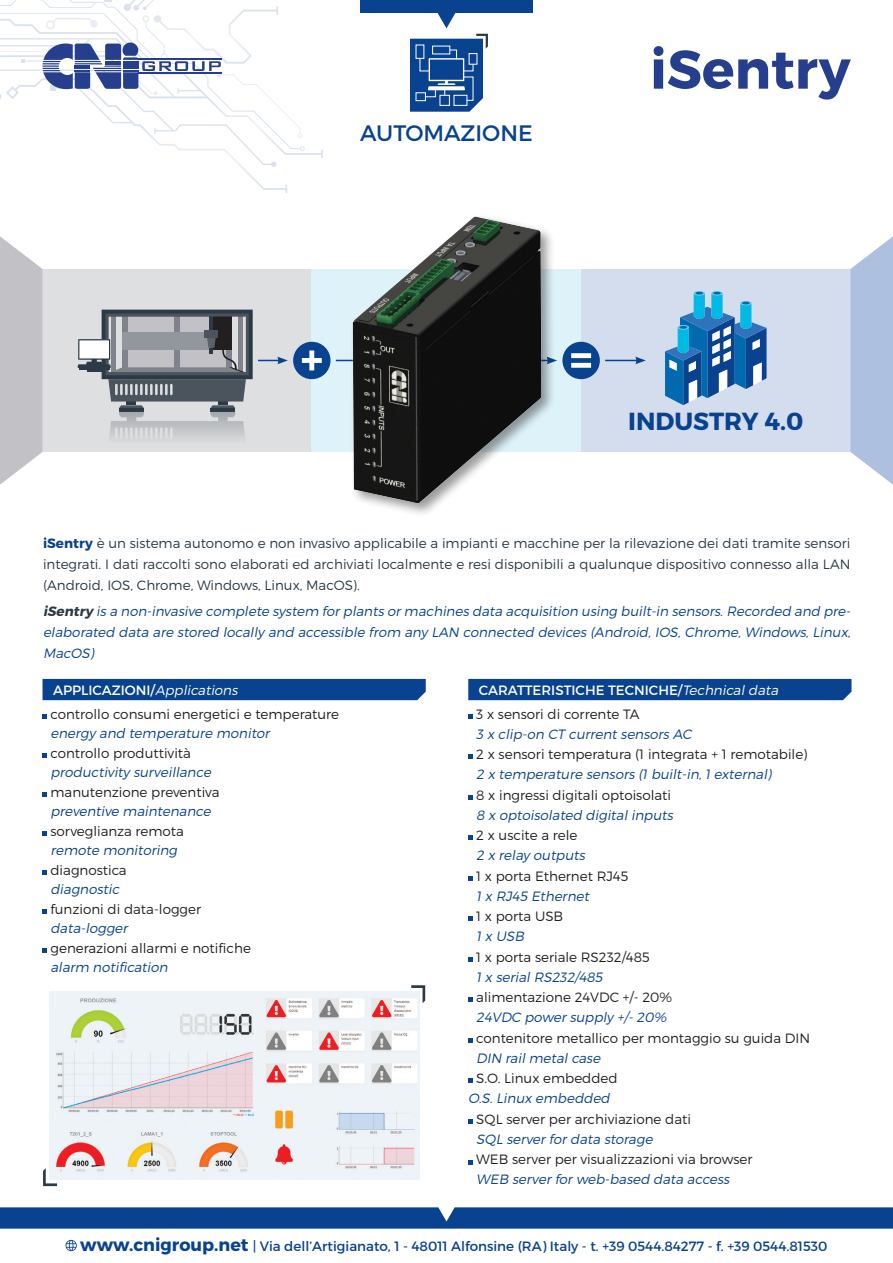
<style>
.page{position:relative;width:893px;height:1263px;background:#fff}
.page>*{position:absolute;margin:0;border:0;box-sizing:border-box;transform-origin:0 0}
.t1{font:700 54.3px "Montserrat";color:#253f8e}
.t2{font:700 24.75px "Montserrat";color:#09428e}
.t3{font:22.35px "Montserrat";color:#09428e}
.t4{font:italic 300 13.5px/21px "Montserrat";letter-spacing:-.01em;color:#09428e;text-align:justify}
.t5{font:300 13.5px "Montserrat";color:#231f20}
.t6{font:300 13.5px/21px "Montserrat";color:#2b3a45;text-align:justify}
.t7{font:13.5px "Montserrat";color:#09428e}
.t8{font:13.5px "Montserrat";color:#fff}
.s1{font-weight:700;color:#09428e}
.s2{font-weight:700;color:#2b3a45}
.s3{font-weight:300;font-style:italic}
.s4{font-weight:700;font-size:17.55px}
</style>
<div class="page">
<div style="left:0;top:1207px;width:893px;height:21px;background:#09428e"></div>
<div style="left:43px;top:269px;width:269px;height:183px;background:#dedfe1"></div>
<div style="left:312px;top:269px;width:269px;height:183px;background:#ddf2f9"></div>
<div style="left:581px;top:269px;width:269px;height:183px;background:#d4ddee"></div>
<svg style="left:410px;top:34px;width:78px;height:78px"></svg>
<div style="left:453px;top:95px;width:14px;height:11px;border:1px solid #fff"></div>
<div style="left:43px;top:679px;width:383px;height:21px;background:#09428e"></div>
<svg style="left:0;top:236px;width:43px;height:249px;background:#c9c9cd"></svg>
<svg style="left:850px;top:236px;width:43px;height:249px;background:#b8c8e4"></svg>
<div style="left:293px;top:342px;width:38px;height:37px;background:#09428e;border-radius:50%"></div>
<div style="left:562px;top:342px;width:38px;height:37px;background:#09428e;border-radius:50%"></div>
<svg style="left:302px;top:350px;width:20px;height:20px"></svg>
<svg style="left:571px;top:353px;width:20px;height:15px"></svg>
<hr style="left:336px;top:360px;width:213px;height:1px;background:#09428e">
<div style="left:350px;top:213px;width:206px;height:305px;background:#231f20;opacity:.45"></div>
<img style="left:343px;top:213px;width:206px;height:296px">
<svg style="left:78px;top:310px;width:210px;height:128px"></svg>
<img style="left:49px;top:991px;width:370px;height:189px">
<svg style="left:411px;top:985px;width:14px;height:18px"></svg>
<svg style="left:43px;top:1168px;width:14px;height:18px"></svg>
<svg style="left:43px;top:714px;width:4px;height:4px"></svg>
<svg style="left:43px;top:753px;width:4px;height:4px"></svg>
<svg style="left:43px;top:792px;width:4px;height:4px"></svg>
<svg style="left:43px;top:831px;width:4px;height:4px"></svg>
<svg style="left:43px;top:870px;width:4px;height:4px"></svg>
<svg style="left:43px;top:909px;width:4px;height:4px"></svg>
<svg style="left:43px;top:948px;width:4px;height:4px"></svg>
<div style="left:468px;top:679px;width:383px;height:21px;background:#09428e"></div>
<svg style="left:468px;top:714px;width:4px;height:4px"></svg>
<svg style="left:468px;top:755px;width:4px;height:4px"></svg>
<svg style="left:468px;top:795px;width:4px;height:4px"></svg>
<svg style="left:468px;top:836px;width:4px;height:4px"></svg>
<svg style="left:468px;top:876px;width:4px;height:4px"></svg>
<svg style="left:468px;top:917px;width:4px;height:4px"></svg>
<svg style="left:468px;top:957px;width:4px;height:4px"></svg>
<svg style="left:468px;top:998px;width:4px;height:4px"></svg>
<svg style="left:468px;top:1038px;width:4px;height:4px"></svg>
<svg style="left:468px;top:1079px;width:4px;height:4px"></svg>
<svg style="left:468px;top:1119px;width:4px;height:4px"></svg>
<svg style="left:468px;top:1160px;width:4px;height:4px"></svg>
<hr style="left:605px;top:360px;width:33px;height:1px;background:#09428e">
<svg style="left:635px;top:357px;width:11px;height:7px"></svg>
<div style="left:360px;top:0;width:173px;height:13px;background:#09428e"></div>
<svg style="left:437px;top:13px;width:19px;height:15px"></svg>
<svg style="left:0;top:0;width:323px;height:193px"></svg>
<hr style="left:138px;top:72px;width:84px;height:2px;background:#253f8e">
<hr style="left:138px;top:59px;width:84px;height:1px;background:#253f8e">
<svg style="left:665px;top:292px;width:101px;height:113px"></svg>
<svg style="left:66px;top:1240px;width:11px;height:11px"></svg>
<p class="t3" style="left:360px;top:120px;width:174px">AUTOMAZIONE</p>
<p class="t1" style="left:650px;top:36px;width:202px">iSentry</p>
<p class="t2" style="left:628px;top:406px;width:177px">INDUSTRY 4.0</p>
<p class="t6" style="left:43px;top:533px;width:809px"><span class="s1">iSentry</span> è un sistema autonomo e non invasivo applicabile a impianti e macchine per la rilevazione dei dati tramite sensori integrati. I dati raccolti sono elaborati ed archiviati localmente e resi disponibili a qualunque dispositivo connesso alla LAN (Android, IOS, Chrome, Windows, Linux, MacOS).</p>
<p class="t4" style="left:43px;top:600px;width:812px"><span class="s2">iSentry</span> is a non-invasive complete system forplants ormachines data acquisition using built-in sensors.Recorded and pre&shy;elaborated data are stored locally and accessible from any LAN connected devices (Android, IOS, Chrome, Windows, Linux, MacOS)</p>
<p class="t8" style="left:53px;top:682px;width:189px">APPLICAZIONI/<span class="s3">Applications</span></p>
<p class="t5" style="left:50px;top:705px;width:290px">controllo consumi energetici e temperature</p>
<p class="t4" style="left:50px;top:722px;width:223px">energy and temperature monitor</p>
<p class="t5" style="left:50px;top:744px;width:142px">controllo produttività</p>
<p class="t4" style="left:50px;top:761px;width:165px">productivity surveillance</p>
<p class="t5" style="left:50px;top:783px;width:171px">manutenzione preventiva</p>
<p class="t4" style="left:50px;top:800px;width:165px">preventive maintenance</p>
<p class="t5" style="left:50px;top:822px;width:135px">sorveglianza remota</p>
<p class="t4" style="left:50px;top:839px;width:131px">remote monitoring</p>
<p class="t5" style="left:50px;top:861px;width:78px">diagnostica</p>
<p class="t4" style="left:50px;top:878px;width:73px">diagnostic</p>
<p class="t5" style="left:50px;top:900px;width:152px">funzioni di data-logger</p>
<p class="t4" style="left:50px;top:917px;width:81px">data-logger</p>
<p class="t5" style="left:50px;top:939px;width:202px">generazioni allarmi e notifiche</p>
<p class="t4" style="left:50px;top:956px;width:122px">alarm notification</p>
<p class="t8" style="left:479px;top:682px;width:304px">CARATTERISTICHE TECNICHE/<span class="s3">Technical data</span></p>
<p class="t5" style="left:476px;top:705px;width:165px">3 x sensori di corrente TA</p>
<p class="t4" style="left:476px;top:723px;width:220px">3 x clip-on CT current sensors AC</p>
<p class="t5" style="left:476px;top:746px;width:333px">2 x sensori temperatura (1 integrata + 1 remotabile)</p>
<p class="t4" style="left:476px;top:764px;width:299px">2 x temperature sensors (1 built-in, 1 external)</p>
<p class="t5" style="left:476px;top:786px;width:196px">8 x ingressi digitali optoisolati</p>
<p class="t4" style="left:476px;top:804px;width:201px">8 x optoisolated digital inputs</p>
<p class="t5" style="left:476px;top:827px;width:103px">2 x uscite a rele</p>
<p class="t4" style="left:476px;top:845px;width:113px">2 x relay outputs</p>
<p class="t5" style="left:476px;top:867px;width:154px">1 x porta Ethernet RJ45</p>
<p class="t4" style="left:476px;top:885px;width:117px">1 x RJ45 Ethernet</p>
<p class="t5" style="left:476px;top:908px;width:89px">1 x porta USB</p>
<p class="t4" style="left:476px;top:926px;width:52px">1 x USB</p>
<p class="t5" style="left:476px;top:948px;width:175px">1 x porta seriale RS232/485</p>
<p class="t4" style="left:476px;top:966px;width:131px">1 x serial RS232/485</p>
<p class="t5" style="left:476px;top:989px;width:197px">alimentazione 24VDC +/- 20%</p>
<p class="t4" style="left:476px;top:1007px;width:194px">24VDC power supply +/- 20%</p>
<p class="t5" style="left:476px;top:1029px;width:336px">contenitore metallico per montaggio su guida DIN</p>
<p class="t4" style="left:476px;top:1047px;width:128px">DIN rail metal case</p>
<p class="t5" style="left:476px;top:1070px;width:143px">S.O. Linux embedded</p>
<p class="t4" style="left:468px;top:1088px;width:146px">O.S. Linux embedded</p>
<p class="t5" style="left:476px;top:1110px;width:216px">SQL server per archiviazione dati</p>
<p class="t4" style="left:476px;top:1128px;width:181px">SQL server for data storage</p>
<p class="t5" style="left:476px;top:1151px;width:278px">WEB server per visualizzazioni via browser</p>
<p class="t4" style="left:476px;top:1169px;width:257px">WEB server for web-based data access</p>
<p class="t7" style="left:80px;top:1238px;width:749px"><span class="s4">www.cnigroup.net</span> | Via dell’Artigianato, 1 - 48011 Alfonsine (RA) Italy - t. +39 0544.84277 - f. +39 0544.81530</p>
</div>
